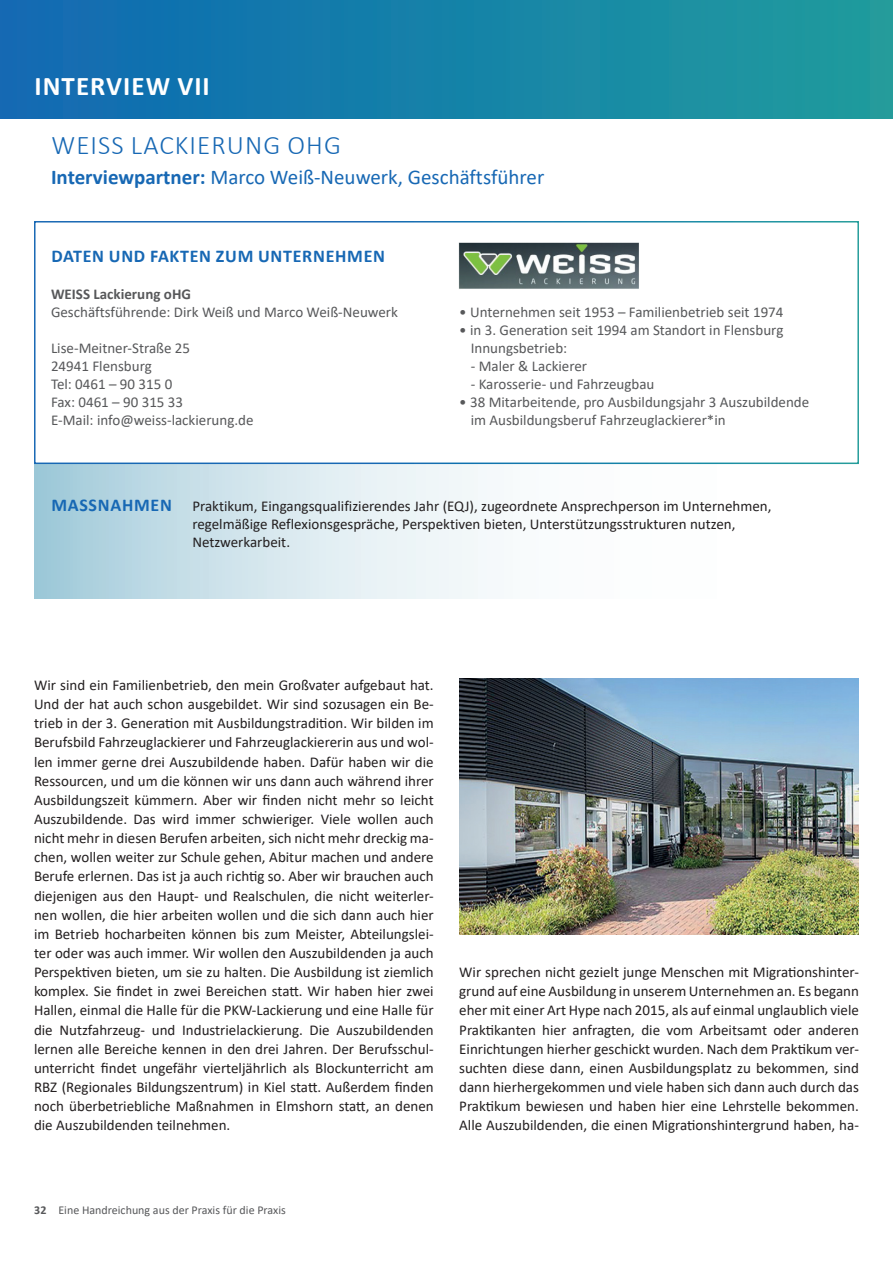
<style>
.page{position:relative;width:893px;height:1263px;background:#fff}
.page>*{position:absolute;margin:0;border:0;box-sizing:border-box;transform-origin:0 0}
.t1{font:300 27px "Calibri";letter-spacing:.04em;color:#1768b4}
.t2{font:700 27px "Calibri";letter-spacing:.04em;color:#fff}
.t3{font:21px "Calibri";color:#1768b4}
.t4{font:700 18px "Calibri";letter-spacing:.04em;color:#1768b4}
.t5{font:15px/19.2px "Calibri";color:#231f20;text-align:justify}
.t6{font:15px/18px "Calibri";color:#57585a}
.t7{font:700 15px "Calibri";color:#57585a}
.t8{font:12px "Calibri";color:#57585a}
.s1{font-weight:700}
</style>
<div class="page">
<div style="left:0;top:0;width:893px;height:118px;background:linear-gradient(to right,#0f68b3,#1f9c9d)"></div>
<svg style="left:34px;top:464px;width:825px;height:135px"></svg>
<div style="left:34px;top:221px;width:825px;height:243px;border:2px solid #fff"></div>
<img style="left:460px;top:678px;width:399px;height:256px">
<img style="left:458px;top:242px;width:181px;height:47px">
<h1 class="t2" style="left:35px;top:67px;width:177px">INTERVI EW VII</h1>
<h1 class="t1" style="left:52px;top:128px;width:37px">WEISS</h1>
<h1 class="t1" style="left:131px;top:128px;width:208px">LACKIERUNG OHG</h1>
<h2 class="t3" style="left:51px;top:162px;width:495px"><span class="s1">INTERVIEWPARTNER:</span> Marco Weiß-Neuwerk, Geschäftsführer</h2>
<p class="t4" style="left:51px;top:243px;width:335px">DATEN UND FAKTEN ZUM UNTERNEHM EN</p>
<p class="t7" style="left:51px;top:283px;width:140px">WEISS LACKIERUNG OHG</p>
<p class="t6" style="left:51px;top:303px;width:348px">Geschäftsführende: Dirk Weiß und Marco Weiß-Neuwerk</p>
<p class="t6" style="left:51px;top:339px;width:204px">Lise-Meitner-Straße 25<br>24941 Flensburg<br>Tel: 0461 – 90 315 0<br>Fax: 0461 – 90 315 33<br>E-Mail: info@weiss-lackierung.de</p>
<p class="t6" style="left:459px;top:303px;width:326px">• Unternehmen seit 1953 – Familienbetrieb seit 1974</p>
<p class="t6" style="left:471px;top:321px;width:314px;text-indent:-11px">• in 3. Generation seit 1994 am Standort in Flensburg<br>Innungsbetrieb:</p>
<p class="t6" style="left:471px;top:357px;width:118px">- Maler &amp; Lackierer</p>
<p class="t6" style="left:471px;top:375px;width:185px">- Karosserie- und Fahrzeugbau</p>
<p class="t6" style="left:471px;top:393px;width:340px;text-indent:-11px">• 38 Mitarbeitende, pro Ausbildungsjahr 3 Auszubildende im Ausbildungsberuf Fahrzeuglackierer*in</p>
<p class="t4" style="left:51px;top:493px;width:12px">MASS</p>
<p class="t4" style="left:98px;top:493px;width:76px">NAHMEN</p>
<p class="t5" style="left:192px;top:497px;width:581px;line-height:18px;text-align:left">Praktikum, Eingangsqualifizierendes Jahr (EQJ), zugeordnete Ansprechperson im Unternehmen, regelmäßige Reflexionsgespräche, Perspektiven bieten, Unterstützungsstrukturen nutzen,<br>Netzwerkarbeit.</p>
<p class="t5" style="left:34px;top:675px;width:401px">Wir sind ein Familienbetrieb, den mein Großvater aufgebaut hat.<br>Und der hat auch schon ausgebildet. Wir sind sozusagen ein Be&shy;trieb in der 3. Generation mit Ausbildungstradition. Wir bilden im Berufsbild Fahrzeuglackierer und Fahrzeuglackiererin aus und wol&shy;len immer gerne drei Auszubildende haben. Dafür haben wir die Ressourcen, und um die können wir uns dann auch während ihrer Ausbildungszeit kümmern. Aber wir finden nicht mehr so leicht Auszubildende. Das wird immer schwieriger. Viele wollen auch nicht mehr in diesen Berufen arbeiten, sich nicht mehr dreckig ma&shy;chen, wollen weiter zur Schule gehen, Abitur machen und andere Berufe erlernen. Das ist ja auch richtig so. Aber wir brauchen auch diejenigen aus den Haupt- und Realschulen, die nicht weiterler&shy;nen wollen, die hier arbeiten wollen und die sich dann auch hier im Betrieb hocharbeiten können bis zum Meister, Abteilungslei&shy;ter oder was auch immer. Wir wollen den Auszubildenden ja auch Perspektiven bieten, um sie zu halten. Die Ausbildung ist ziemlich komplex. Sie findet in zwei Bereichen statt. Wir haben hier zwei Hallen, einmal die Halle für die PKW-Lackierung und eine Halle für die Nutzfahrzeug- und Industrielackierung. Die Auszubildenden lernen alle Bereiche kennen in den drei Jahren. Der Berufsschul&shy;unterricht findet ungefähr vierteljährlich als Blockunterricht am RBZ (Regionales Bildungszentrum) in Kiel statt. Außerdem finden noch überbetriebliche Maßnahmen in Elmshorn statt, an denen die Auszubildenden teilnehmen.</p>
<p class="t5" style="left:459px;top:962px;width:401px">Wir sprechen nicht gezielt junge Menschen mit Migrationshinter&shy;grund auf eine Ausbildung in unserem Unternehmen an. Es begann eher mit einer Art Hype nach 2015, als auf einmal unglaublich viele Praktikanten hier anfragten, die vom Arbeitsamt oder anderen Einrichtungen hierher geschickt wurden. Nach dem Praktikum ver&shy;suchten diese dann, einen Ausbildungsplatz zu bekommen, sind dann hierhergekommen und viele haben sich dann auch durch das Praktikum bewiesen und haben hier eine Lehrstelle bekommen.<br>Alle Auszubildenden, die einen Migrationshintergrund haben, ha-</p>
<p class="t8" style="left:34px;top:1202px;width:253px"><span class="s1">32</span> Eine Handreichung aus der Praxis für die Praxis</p>
</div>
